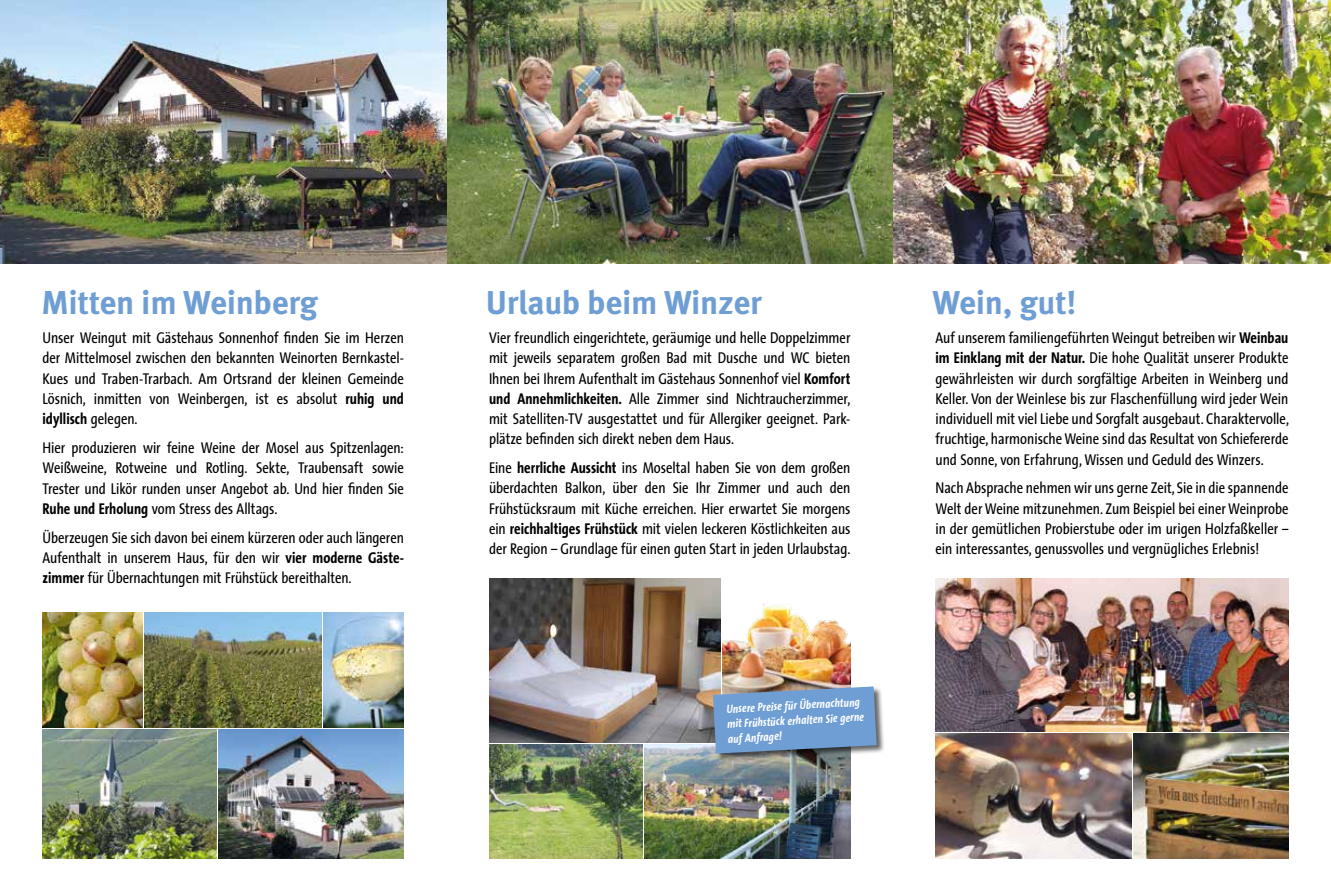
<style>
.page{position:relative;width:1331px;height:893px;background:#fff}
.page>*{position:absolute;margin:0;border:0;box-sizing:border-box;transform-origin:0 0}
.t1{font:700 33px "Meta Pro";letter-spacing:-.01em;color:#6f9ed4}
.t2{font:15.75px/20.2px "The Sans Condensed";color:#000;text-align:justify}
.t3{font:italic 700 12px/15px "The Sans Condensed";color:#fff}
.s1{font-weight:700}
</style>
<div class="page">
<img style="left:723px;top:603px;width:127px;height:83px">
<img style="left:644px;top:744px;width:206px;height:115px">
<img style="left:489px;top:578px;width:232px;height:164px">
<img style="left:0;top:0;width:1331px;height:264px">
<img style="left:935px;top:578px;width:353px;height:153px">
<img style="left:489px;top:744px;width:153px;height:115px">
<div style="left:713px;top:686px;width:172px;height:76px;background:#000;opacity:.6"></div>
<svg style="left:713px;top:686px;width:164px;height:68px;background:#7298c5"></svg>
<img style="left:935px;top:733px;width:196px;height:126px">
<img style="left:1133px;top:733px;width:155px;height:126px">
<img style="left:43px;top:729px;width:174px;height:130px">
<img style="left:43px;top:612px;width:99px;height:115px">
<img style="left:323px;top:612px;width:81px;height:115px">
<img style="left:145px;top:612px;width:176px;height:115px">
<img style="left:219px;top:729px;width:185px;height:130px">
<h1 class="t1" style="left:41px;top:277px;width:278px">Mitten im Weinberg</h1>
<h1 class="t1" style="left:486px;top:277px;width:278px">Urlaub beim Winzer</h1>
<h1 class="t1" style="left:932px;top:277px;width:146px">Wein, gut!</h1>
<p class="t2" style="left:489px;top:327px;width:363px">Vier freundlich eingerichtete, geräumige und helle Doppelzimmer mit jeweils separatem großen Bad mit Dusche und WC bieten Ihnen bei Ihrem Aufenthalt im Gästehaus Sonnenhof viel <span class="s1">Komfort und Annehmlichkeiten.</span> Alle Zimmer sind Nichtraucherzimmer, mit Satelliten-TV ausgestattet und für Allergiker geeignet. Park‑ plätze befinden sich direkt neben dem Haus.</p>
<p class="t2" style="left:489px;top:457px;width:363px">Eine <span class="s1">herrliche Aussicht</span> ins Moseltal haben Sie von dem großen überdachten Balkon, über den Sie Ihr Zimmer und auch den Frühstücksraum mit Küche erreichen. Hier erwartet Sie morgens ein <span class="s1">reichhaltiges Frühstück</span> mit vielen leckeren Köstlichkeiten aus der Region – Grundlage für einen guten Start in jeden Urlaubstag.</p>
<p class="t2" style="left:935px;top:327px;width:355px">Auf unserem familiengeführten Weingut betreiben wir <span class="s1">Weinbau im Einklang mit der Natur.</span> Die hohe Qualität unserer Produkte gewährleisten wir durch sorgfältige Arbeiten in Weinberg und Keller. Von der Weinlese bis zur Flaschenfüllung wird jeder Wein individuell mit viel Liebe und Sorgfalt ausgebaut. Charaktervolle, fruchtige, harmonische Weine sind das Resultat von Schiefererde und Sonne, von Erfahrung, Wissen und Geduld des Winzers.</p>
<p class="t2" style="left:935px;top:478px;width:354px">Nach Absprache nehmen wir uns gerne Zeit, Sie in die spannende Welt der Weine mitzunehmen. Zum Beispiel bei einer Weinprobe in der gemütlichen Probierstube oder im urigen Holzfaßkeller – ein interessantes, genussvolles und vergnügliches Erlebnis!</p>
<p class="t2" style="left:43px;top:327px;width:363px">Unser Weingut mit Gästehaus Sonnenhof finden Sie im Herzen der Mittelmosel zwischen den bekannten Weinorten Bernkastel-Kues und Traben-Trarbach. Am Ortsrand der kleinen Gemeinde Lösnich, inmitten von Weinbergen, ist es absolut <span class="s1">ruhig und idyllisch</span> gelegen.</p>
<p class="t2" style="left:43px;top:437px;width:363px">Hier produzieren wir feine Weine der Mosel aus Spitzenlagen:<br>Weißweine, Rotweine und Rotling. Sekte, Traubensaft sowie Trester und Likör runden unser Angebot ab. Und hier finden Sie <span class="s1">Ruhe und Erholung</span> vom Stress des Alltags.</p>
<p class="t2" style="left:43px;top:527px;width:363px">Überzeugen Sie sich davon bei einem kürzeren oder auch längeren Aufenthalt in unserem Haus, für den wir <span class="s1">vier moderne Gäste&shy;zimmer</span> für Übernachtungen mit Frühstück bereithalten.</p>
<p class="t3" style="left:726px;top:701px;width:138px;rotate:-3deg">Unsere Preise für Übernachtung mit Frühstück erhalten Sie gerne auf Anfrage!</p>
</div>
